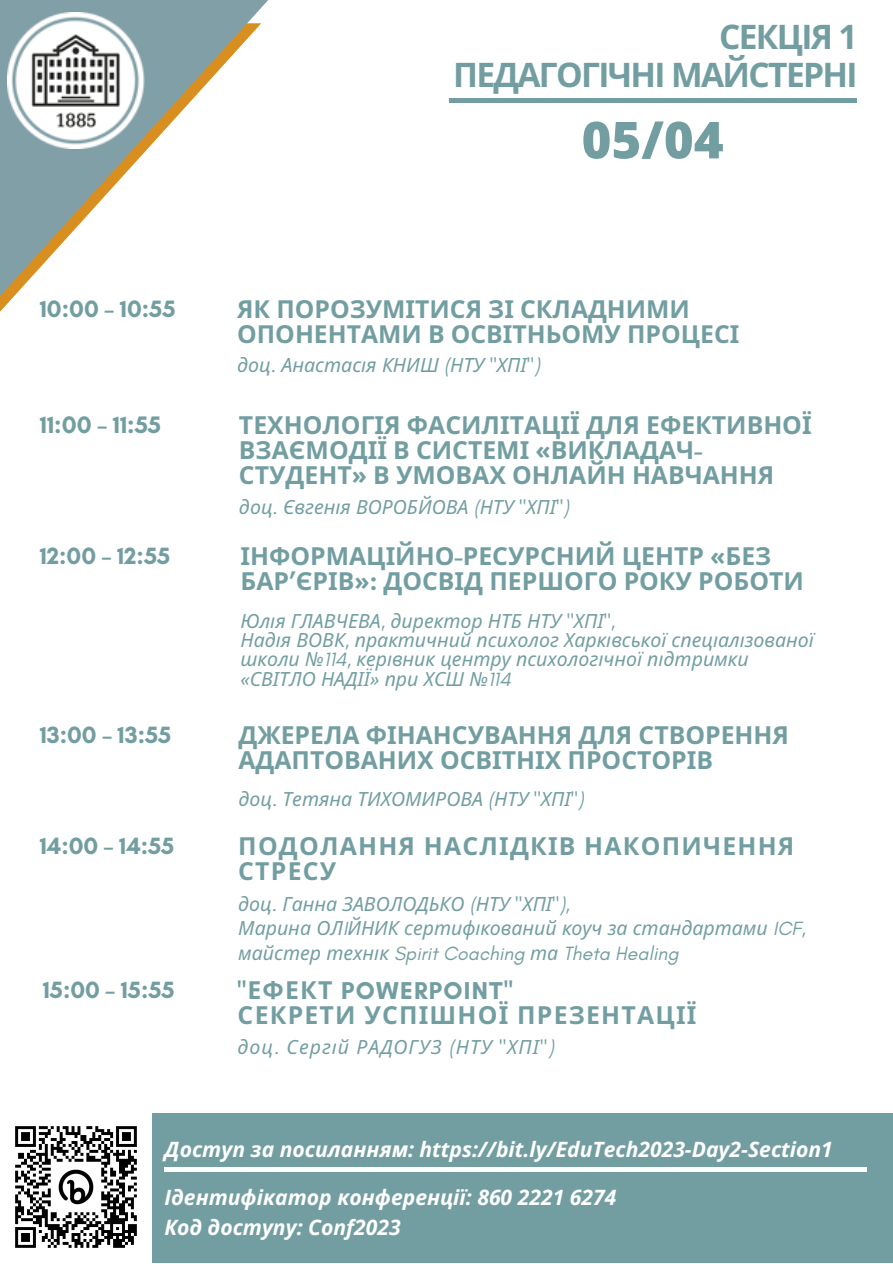
<style>
.page{position:relative;width:893px;height:1264px;background:#fff}
.page>*{position:absolute;margin:0;border:0;box-sizing:border-box;transform-origin:0 0}
.t1{font:800 51px "Open Sans";color:#729ea1}
.t2{font:700 33.6px/38.2px "Open Sans";letter-spacing:-.05em;color:#729ea1;text-align:right}
.t3{font:700 24.75px/24.8px "Noto Sans";color:#729ea1}
.t4{font:700 24.75px/24.8px "Noto Sans";letter-spacing:.05em;color:#729ea1}
.t5{font:700 24.75px "Glacial Indifference";letter-spacing:.05em;color:#729ea1}
.t6{font:700 24.3px "Glacial Indifference";color:#729ea1}
.t7{font:700 24.15px "Glacial Indifference";color:#729ea1}
.t8{font:700 24px "Glacial Indifference";color:#729ea1}
.t9{font:italic 700 21.15px "Open Sans";color:#fff}
.t10{font:italic 19.5px/19px "Noto Sans";color:#729ea1}
.t11{font:italic 19.5px "Glacial Indifference";color:#729ea1}
.t12{font:italic 19.5px "Noto Sans";letter-spacing:.05em;color:#729ea1}
.s1{font-family:"Glacial Indifference"}
.s2{font-family:"Noto Sans"}
</style>
<div class="page">
<div style="left:448px;top:98px;width:408px;height:5px;background:#729ea1"></div>
<div style="left:0;top:1113px;width:892px;height:149px;background:#729ea1"></div>
<div style="left:164px;top:1166px;width:703px;height:5px;background:#fff"></div>
<img style="left:0;top:1113px;width:152px;height:149px">
<svg style="left:0;top:0;width:268px;height:312px"></svg>
<img style="left:7px;top:12px;width:144px;height:136px">
<h2 class="t2" style="left:453px;top:16px;width:406px">СЕКЦІЯ 1<br>ПЕДАГОГІЧНІ МАЙСТЕРНІ</h2>
<h1 class="t1" style="left:581px;top:104px;width:143px">05/04</h1>
<p class="t7" style="left:40px;top:294px;width:137px">10:00 – 10:55</p>
<p class="t3" style="left:237px;top:296px;width:503px">ЯК ПОРОЗУМІТИСЯ ЗІ СКЛАДНИМИ<br>ОПОНЕНТАМИ В ОСВІТНЬОМУ ПРОЦЕСІ</p>
<p class="t10" style="left:237px;top:355px;width:304px">доц<span class="s1">.</span> Анастасія КНИШ <span class="s1">(</span>НТУ <span class="s1">"</span>ХПІ<span class="s1">")</span></p>
<p class="t6" style="left:40px;top:410px;width:123px">11:00 – 11:55</p>
<p class="t3" style="left:239px;top:412px;width:574px">ТЕХНОЛОГІЯ ФАСИЛІТАЦІЇ ДЛЯ ЕФЕКТИВНОЇ<br>ВЗАЄМОДІЇ В СИСТЕМІ «ВИКЛАДАЧ<span class="s1">-<br></span>СТУДЕНТ» В УМОВАХ ОНЛАЙН НАВЧАННЯ</p>
<p class="t10" style="left:239px;top:497px;width:332px">доц<span class="s1">.</span> Євгенія ВОРОБЙОВА <span class="s1">(</span>НТУ <span class="s1">"</span>ХПІ<span class="s1">")</span></p>
<p class="t8" style="left:40px;top:541px;width:132px">12:00 – 12:55</p>
<p class="t3" style="left:240px;top:543px;width:565px">ІНФОРМАЦІЙНО<span class="s1">-</span>РЕСУРСНИЙ ЦЕНТР «БЕЗ<br>БАР<span class="s1">’</span>ЄРІВ»<span class="s1">:</span> ДОСВІД ПЕРШОГО РОКУ РОБОТИ</p>
<p class="t10" style="left:240px;top:611px;width:574px">Юлія ГЛАВЧЕВА<span class="s1">,</span> директор НТБ НТУ <span class="s1">"</span>ХПІ<span class="s1">",<br></span>Надія ВОВК<span class="s1">,</span> практичний психолог Харківської спеціалізованої школи №<span class="s1">114,</span> керівник центру психологічної підтримки «СВІТЛО НАДІЇ» при ХСШ №<span class="s1">114</span></p>
<p class="t8" style="left:40px;top:720px;width:133px">13:00 – 13:55</p>
<p class="t3" style="left:238px;top:722px;width:552px">ДЖЕРЕЛА ФІНАНСУВАННЯ ДЛЯ СТВОРЕННЯ<br>АДАПТОВАНИХ ОСВІТНІХ ПРОСТОРІВ</p>
<p class="t10" style="left:238px;top:789px;width:347px">доц<span class="s1">.</span> Тетяна ТИХОМИРОВА <span class="s1">(</span>НТУ <span class="s1">"</span>ХПІ<span class="s1">")</span></p>
<p class="t8" style="left:40px;top:831px;width:136px">14:00 – 14:55</p>
<p class="t4" style="left:238px;top:833px;width:557px">ПОДОЛАННЯ НАСЛІДКІВ НАКОПИЧЕННЯ<br>СТРЕСУ</p>
<p class="t10" style="left:238px;top:890px;width:569px;line-height:24.8px">доц<span class="s1">.</span> Ганна ЗАВОЛОДЬКО <span class="s1">(</span>НТУ <span class="s1">"</span>ХПІ<span class="s1">"),<br></span>Марина ОЛ<span class="s1">I</span>ЙНИК сертифікований коуч за стандартами <span class="s1">ICF,</span></p>
<p class="t11" style="left:238px;top:941px;width:442px"><span class="s2">майстер технік</span> Spirit Coaching <span class="s2">та</span> Theta Healing</p>
<p class="t8" style="left:43px;top:975px;width:133px">15:00 – 15:55</p>
<p class="t5" style="left:237px;top:975px;width:276px">"<span class="s2">ЕФЕКТ</span> POWERPOINT"</p>
<p class="t4" style="left:237px;top:1001px;width:460px">СЕКРЕТИ УСПІШНОЇ ПРЕЗЕНТАЦІЇ</p>
<p class="t12" style="left:237px;top:1033px;width:318px">доц<span class="s1">.</span> Сергій РАДОГУЗ <span class="s1">(</span>НТУ <span class="s1">"</span>ХПІ<span class="s1">")</span></p>
<p class="t9" style="left:164px;top:1134px;width:669px">Доступ за посиланням: https://bit.ly/EduTech2023-Day2-Section1</p>
<p class="t9" style="left:164px;top:1182px;width:453px">Ідентифікатор конференції: 860 2221 6274</p>
<p class="t9" style="left:164px;top:1212px;width:238px">Код доступу: Conf2023</p>
</div>
